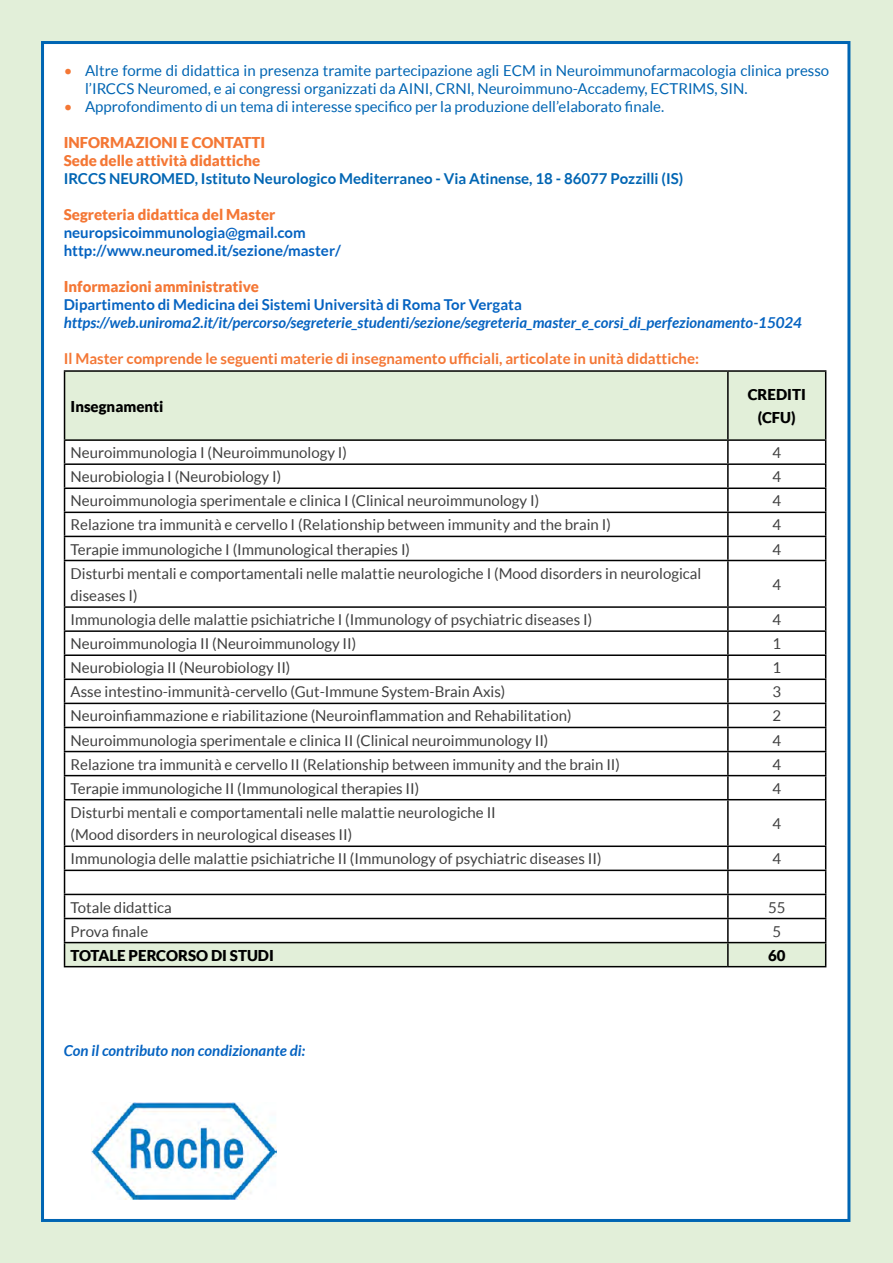
<style>
.page{position:relative;width:893px;height:1263px;background:#e2efd9}
.page>*{position:absolute;margin:0;border:0;box-sizing:border-box;transform-origin:0 0}
.t1{font:15px/22.5px "Lato";color:#404040}
.t2{font:15px/18px "Lato";color:#0065b3}
.t3{font:italic 700 15px "Lato";color:#0563c1}
.t4{font:700 15px/18px "Lato";color:#0563c1}
.t5{font:900 15px/18.1px "Lato";color:#f47735}
.t6{font:700 15px "Lato";color:#f47735}
.t7{font:700 15px "Lato";color:#0065b3}
.t8{font:900 15px/22.5px "Lato";color:#000;text-align:center}
.s1{color:#f47735}
</style>
<div class="page">
<div style="left:41px;top:41px;width:809px;height:1181px;background:#fff;border:3px solid #0065b3"></div>
<svg style="left:65px;top:372px;width:760px;height:594px"></svg>
<hr style="left:728px;top:370px;width:98px;height:2px;background:#000">
<hr style="left:825px;top:372px;width:1px;height:67px;background:#000">
<hr style="left:728px;top:439px;width:98px;height:2px;background:#000">
<hr style="left:727px;top:441px;width:2px;height:22px;background:#000">
<hr style="left:64px;top:463px;width:664px;height:2px;background:#000">
<hr style="left:728px;top:463px;width:98px;height:2px;background:#000">
<hr style="left:727px;top:465px;width:2px;height:22px;background:#000">
<hr style="left:64px;top:487px;width:664px;height:2px;background:#000">
<hr style="left:728px;top:487px;width:98px;height:2px;background:#000">
<hr style="left:727px;top:489px;width:2px;height:23px;background:#000">
<hr style="left:64px;top:512px;width:664px;height:1px;background:#000">
<hr style="left:728px;top:512px;width:98px;height:1px;background:#000">
<hr style="left:727px;top:513px;width:2px;height:23px;background:#000">
<hr style="left:64px;top:536px;width:664px;height:1px;background:#000">
<svg style="left:64px;top:441px;width:1px;height:119px"></svg>
<hr style="left:728px;top:536px;width:98px;height:1px;background:#000">
<hr style="left:727px;top:537px;width:2px;height:23px;background:#000">
<svg style="left:825px;top:441px;width:1px;height:119px"></svg>
<hr style="left:64px;top:560px;width:664px;height:1px;background:#000">
<hr style="left:64px;top:561px;width:1px;height:45px;background:#000">
<hr style="left:728px;top:560px;width:98px;height:1px;background:#000">
<hr style="left:727px;top:561px;width:2px;height:45px;background:#000">
<hr style="left:825px;top:561px;width:1px;height:45px;background:#000">
<hr style="left:64px;top:606px;width:664px;height:2px;background:#000">
<hr style="left:728px;top:606px;width:98px;height:2px;background:#000">
<hr style="left:727px;top:608px;width:2px;height:22px;background:#000">
<hr style="left:64px;top:630px;width:664px;height:2px;background:#000">
<hr style="left:728px;top:630px;width:98px;height:2px;background:#000">
<hr style="left:727px;top:632px;width:2px;height:22px;background:#000">
<hr style="left:64px;top:654px;width:664px;height:2px;background:#000">
<hr style="left:728px;top:654px;width:98px;height:2px;background:#000">
<hr style="left:727px;top:656px;width:2px;height:22px;background:#000">
<hr style="left:64px;top:678px;width:664px;height:2px;background:#000">
<hr style="left:728px;top:678px;width:98px;height:2px;background:#000">
<hr style="left:727px;top:680px;width:2px;height:23px;background:#000">
<hr style="left:64px;top:703px;width:664px;height:1px;background:#000">
<hr style="left:728px;top:703px;width:98px;height:1px;background:#000">
<hr style="left:727px;top:704px;width:2px;height:23px;background:#000">
<hr style="left:64px;top:727px;width:664px;height:1px;background:#000">
<hr style="left:728px;top:727px;width:98px;height:1px;background:#000">
<hr style="left:727px;top:728px;width:2px;height:23px;background:#000">
<hr style="left:64px;top:751px;width:664px;height:1px;background:#000">
<hr style="left:728px;top:751px;width:98px;height:1px;background:#000">
<hr style="left:727px;top:752px;width:2px;height:23px;background:#000">
<hr style="left:64px;top:775px;width:664px;height:1px;background:#000">
<svg style="left:64px;top:608px;width:1px;height:191px"></svg>
<hr style="left:728px;top:775px;width:98px;height:1px;background:#000">
<hr style="left:727px;top:776px;width:2px;height:23px;background:#000">
<svg style="left:825px;top:608px;width:1px;height:191px"></svg>
<hr style="left:64px;top:799px;width:664px;height:1px;background:#000">
<hr style="left:64px;top:800px;width:1px;height:45px;background:#000">
<hr style="left:728px;top:799px;width:98px;height:1px;background:#000">
<hr style="left:727px;top:800px;width:2px;height:45px;background:#000">
<hr style="left:825px;top:800px;width:1px;height:45px;background:#000">
<hr style="left:64px;top:845px;width:664px;height:2px;background:#000">
<hr style="left:728px;top:845px;width:98px;height:2px;background:#000">
<hr style="left:727px;top:847px;width:2px;height:23px;background:#000">
<hr style="left:64px;top:870px;width:664px;height:1px;background:#000">
<hr style="left:728px;top:870px;width:98px;height:1px;background:#000">
<hr style="left:727px;top:871px;width:2px;height:23px;background:#000">
<hr style="left:64px;top:894px;width:664px;height:1px;background:#000">
<hr style="left:728px;top:894px;width:98px;height:1px;background:#000">
<hr style="left:727px;top:895px;width:2px;height:23px;background:#000">
<hr style="left:64px;top:918px;width:664px;height:1px;background:#000">
<hr style="left:728px;top:918px;width:98px;height:1px;background:#000">
<hr style="left:727px;top:919px;width:2px;height:23px;background:#000">
<hr style="left:64px;top:942px;width:664px;height:1px;background:#000">
<svg style="left:64px;top:847px;width:1px;height:119px"></svg>
<hr style="left:728px;top:942px;width:98px;height:1px;background:#000">
<hr style="left:727px;top:943px;width:2px;height:23px;background:#000">
<svg style="left:825px;top:847px;width:1px;height:119px"></svg>
<hr style="left:64px;top:966px;width:664px;height:1px;background:#000">
<hr style="left:728px;top:966px;width:98px;height:1px;background:#000">
<hr style="left:64px;top:370px;width:664px;height:2px;background:#000">
<hr style="left:64px;top:372px;width:1px;height:67px;background:#000">
<hr style="left:727px;top:372px;width:2px;height:67px;background:#000">
<hr style="left:64px;top:439px;width:664px;height:2px;background:#000">
<img style="left:92px;top:1103px;width:184px;height:96px">
<p class="t2" style="left:85px;top:61px;width:746px;text-indent:-21px"><span class="s1">•</span> Altre forme di didattica in presenza tramite partecipazione agli ECM in Neuroimmunofarmacologia clinica presso l’IRCCS Neuromed, e ai congressi organizzati da AINI, CRNI, Neuroimmuno-Accademy, ECTRIMS, SIN.</p>
<p class="t2" style="left:64px;top:97px;width:602px"><span class="s1">•</span> Approfondimento di un tema di interesse specifico per la produzione dell’elaborato finale.</p>
<p class="t5" style="left:64px;top:133px;width:203px">INFORMAZIONI E CONTATTI<br>Sede delle attività didattiche</p>
<p class="t7" style="left:64px;top:170px;width:621px">IRCCS NEUROMED, Istituto Neurologico Mediterraneo - Via Atinense, 18 - 86077 Pozzilli (IS)</p>
<p class="t5" style="left:64px;top:205px;width:213px">Segreteria didattica del Master</p>
<p class="t4" style="left:64px;top:223px;width:279px">neuropsicoimmunologia@gmail.com http://www.neuromed.it/sezione/master/</p>
<p class="t5" style="left:64px;top:277px;width:197px">Informazioni amministrative</p>
<p class="t4" style="left:64px;top:296px;width:460px">Dipartimento di Medicina dei Sistemi Università di Roma Tor Vergata</p>
<p class="t3" style="left:64px;top:314px;width:739px">https://web.uniroma2.it/it/percorso/segreterie_studenti/sezione/segreteria_master_e_corsi_di_perfezionamento-15024</p>
<p class="t6" style="left:64px;top:350px;width:637px">Il Master comprende le seguenti materie di insegnamento ufficiali, articolate in unità didattiche:</p>
<p class="t8" style="left:71px;top:394px;width:94px">Insegnamenti</p>
<p class="t8" style="left:748px;top:383px;width:60px">CREDITI (CFU)</p>
<p class="t1" style="left:71px;top:441px;width:278px">Neuroimmunologia I (Neuroimmunology I)</p>
<p class="t1" style="left:772px;top:441px;width:10px">4</p>
<p class="t1" style="left:71px;top:465px;width:212px">Neurobiologia I (Neurobiology I)</p>
<p class="t1" style="left:772px;top:465px;width:10px">4</p>
<p class="t1" style="left:71px;top:490px;width:470px">Neuroimmunologia sperimentale e clinica I (Clinical neuroimmunology I)</p>
<p class="t1" style="left:772px;top:490px;width:10px">4</p>
<p class="t1" style="left:71px;top:514px;width:542px">Relazione tra immunità e cervello I (Relationship between immunity and the brain I)</p>
<p class="t1" style="left:772px;top:514px;width:10px">4</p>
<p class="t1" style="left:71px;top:538px;width:341px">Terapie immunologiche I (Immunological therapies I)</p>
<p class="t1" style="left:772px;top:538px;width:10px">4</p>
<p class="t1" style="left:71px;top:562px;width:632px">Disturbi mentali e comportamentali nelle malattie neurologiche I (Mood disorders in neurological diseases I)</p>
<p class="t1" style="left:772px;top:573px;width:10px">4</p>
<p class="t1" style="left:71px;top:608px;width:523px">Immunologia delle malattie psichiatriche I (Immunology of psychiatric diseases I)</p>
<p class="t1" style="left:772px;top:608px;width:10px">4</p>
<p class="t1" style="left:71px;top:632px;width:287px">Neuroimmunologia II (Neuroimmunology II)</p>
<p class="t1" style="left:772px;top:632px;width:10px">1</p>
<p class="t1" style="left:71px;top:656px;width:221px">Neurobiologia II (Neurobiology II)</p>
<p class="t1" style="left:772px;top:656px;width:10px">1</p>
<p class="t1" style="left:71px;top:681px;width:436px">Asse intestino-immunità-cervello (Gut-Immune System-Brain Axis)</p>
<p class="t1" style="left:772px;top:681px;width:10px">3</p>
<p class="t1" style="left:71px;top:705px;width:503px">Neuroinfiammazione e riabilitazione (Neuroinflammation and Rehabilitation)</p>
<p class="t1" style="left:772px;top:705px;width:10px">2</p>
<p class="t1" style="left:71px;top:729px;width:479px">Neuroimmunologia sperimentale e clinica II (Clinical neuroimmunology II)</p>
<p class="t1" style="left:772px;top:729px;width:10px">4</p>
<p class="t1" style="left:71px;top:753px;width:551px">Relazione tra immunità e cervello II (Relationship between immunity and the brain II)</p>
<p class="t1" style="left:772px;top:753px;width:10px">4</p>
<p class="t1" style="left:71px;top:777px;width:350px">Terapie immunologiche II (Immunological therapies II)</p>
<p class="t1" style="left:772px;top:777px;width:10px">4</p>
<p class="t1" style="left:71px;top:801px;width:427px">Disturbi mentali e comportamentali nelle malattie neurologiche II (Mood disorders in neurological diseases II)</p>
<p class="t1" style="left:772px;top:812px;width:10px">4</p>
<p class="t1" style="left:71px;top:847px;width:532px">Immunologia delle malattie psichiatriche II (Immunology of psychiatric diseases II)</p>
<p class="t1" style="left:772px;top:847px;width:10px">4</p>
<p class="t1" style="left:71px;top:896px;width:103px">Totale didattica</p>
<p class="t1" style="left:768px;top:896px;width:19px">55</p>
<p class="t1" style="left:71px;top:920px;width:79px">Prova finale</p>
<p class="t1" style="left:772px;top:920px;width:10px">5</p>
<p class="t8" style="left:71px;top:943px;width:205px">TOTALE PERCORSO DI STUDI</p>
<p class="t8" style="left:768px;top:943px;width:19px">60</p>
<p class="t3" style="left:64px;top:1042px;width:243px">Con il contributo non condizionante di:</p>
</div>
